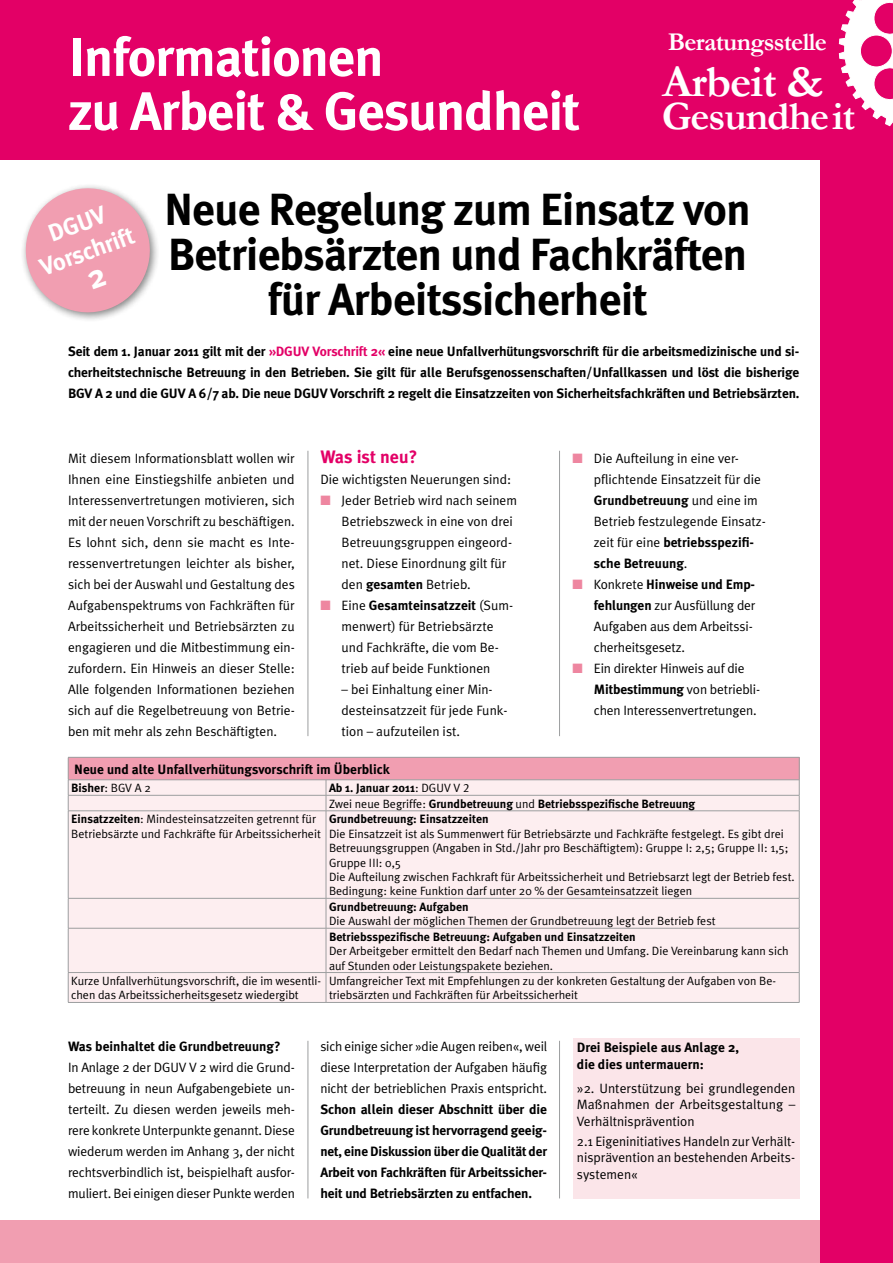
<style>
.page{position:relative;width:893px;height:1263px;background:#fff}
.page>*{position:absolute;margin:0;border:0;box-sizing:border-box;transform-origin:0 0}
.t1{font:700 54px/54px "Meta Plus";letter-spacing:-.02em;color:#fff}
.t2{font:700 45.3px "Garamond";letter-spacing:-.02em;color:#fff}
.t3{font:700 45px/45px "Meta Pro";letter-spacing:-.025em;color:#000;text-align:center}
.t4{font:700 40.65px "Garamond";letter-spacing:-.025em;color:#fff}
.t5{font:700 25.8px "Garamond";letter-spacing:-.025em;color:#fff}
.t6{font:700 24.3px/29.2px "Meta Pro";color:#fff;text-align:center}
.t7{font:700 18px "Meta Plus";color:#e30066}
.t8{font:13.5px/21px "Meta Plus Normal";color:#000}
.t9{font:700 13.5px/21px "Meta Plus";color:#000;text-align:justify}
.t10{font:12px/14.4px "Meta Plus Normal";color:#000}
.t11{font:700 12px/15.5px "Meta Plus";color:#000}
.s1{font-size:47.7px}
.s2{color:#e30066}
.s3{color:#ee86a0}
.s4{font-family:"Meta Plus";font-weight:700}
.s5{font-family:"Meta Plus Normal";font-weight:400}
.s6{font-family:"Meta Plus Normal Caps";font-weight:400}
</style>
<div class="page">
<div style="left:0;top:1220px;width:893px;height:43px;background:#f19eb1"></div>
<div style="left:0;top:0;width:893px;height:159px;background:#e30066"></div>
<div style="left:820px;top:0;width:73px;height:1263px;background:#e30066"></div>
<svg style="left:839px;top:0;width:54px;height:127px"></svg>
<hr style="left:308px;top:451px;width:1px;height:285px;background:#9c9e9f">
<hr style="left:559px;top:451px;width:1px;height:285px;background:#9c9e9f">
<hr style="left:308px;top:1041px;width:1px;height:157px;background:#9c9e9f">
<hr style="left:559px;top:1041px;width:1px;height:157px;background:#9c9e9f">
<div style="left:68px;top:757px;width:731px;height:23px;background:#f19eb1"></div>
<div style="left:69px;top:780px;width:730px;height:222px;background:#fdeef0"></div>
<hr style="left:68px;top:795px;width:258px;height:1px;background:#9c9e9f">
<hr style="left:326px;top:795px;width:473px;height:1px;background:#9c9e9f">
<svg style="left:326px;top:780px;width:1px;height:30px"></svg>
<hr style="left:68px;top:810px;width:258px;height:1px;background:#9c9e9f">
<hr style="left:68px;top:811px;width:1px;height:87px;background:#9c9e9f">
<hr style="left:326px;top:810px;width:473px;height:1px;background:#9c9e9f">
<hr style="left:326px;top:811px;width:1px;height:87px;background:#9c9e9f">
<hr style="left:799px;top:811px;width:1px;height:87px;background:#9c9e9f">
<hr style="left:68px;top:898px;width:258px;height:1px;background:#9c9e9f">
<hr style="left:68px;top:898px;width:1px;height:30px;background:#9c9e9f">
<hr style="left:326px;top:898px;width:473px;height:1px;background:#9c9e9f">
<hr style="left:326px;top:898px;width:1px;height:30px;background:#9c9e9f">
<hr style="left:799px;top:898px;width:1px;height:30px;background:#9c9e9f">
<hr style="left:68px;top:928px;width:258px;height:1px;background:#9c9e9f">
<hr style="left:68px;top:928px;width:1px;height:44px;background:#9c9e9f">
<hr style="left:326px;top:928px;width:473px;height:1px;background:#9c9e9f">
<hr style="left:326px;top:928px;width:1px;height:44px;background:#9c9e9f">
<hr style="left:799px;top:928px;width:1px;height:44px;background:#9c9e9f">
<hr style="left:68px;top:972px;width:258px;height:1px;background:#9c9e9f">
<svg style="left:68px;top:973px;width:1px;height:29px"></svg>
<hr style="left:326px;top:972px;width:473px;height:1px;background:#9c9e9f">
<svg style="left:326px;top:973px;width:1px;height:29px"></svg>
<svg style="left:799px;top:973px;width:1px;height:29px"></svg>
<hr style="left:68px;top:1002px;width:258px;height:1px;background:#9c9e9f">
<hr style="left:326px;top:1002px;width:473px;height:1px;background:#9c9e9f">
<hr style="left:68px;top:757px;width:258px;height:1px;background:#9c9e9f">
<svg style="left:68px;top:757px;width:1px;height:54px"></svg>
<hr style="left:326px;top:757px;width:473px;height:1px;background:#9c9e9f">
<svg style="left:799px;top:757px;width:1px;height:54px"></svg>
<hr style="left:68px;top:779px;width:258px;height:1px;background:#9c9e9f">
<hr style="left:326px;top:779px;width:473px;height:1px;background:#9c9e9f">
<div style="left:573px;top:1037px;width:226px;height:161px;background:#fbe5e9"></div>
<svg style="left:23px;top:185px;width:135px;height:135px"></svg>
<h1 class="t1" style="left:68px;top:30px;width:514px">Informationen<br>zu Arbeit &amp; Gesundheit</h1>
<h3 class="t5" style="left:668px;top:24px;width:161px">Beratungsstelle</h3>
<h2 class="t2" style="left:662px;top:51px;width:163px">Arbeit <span class="s1">&amp;</span></h2>
<h3 class="t4" style="left:662px;top:88px;width:195px">Gesundheit</h3>
<h3 class="t6" style="left:26px;top:227px;width:100px;rotate:-20deg">DGUV<br>Vorschrift</h3>
<h3 class="t3" style="left:165px;top:188px;width:588px">Neue Regelung zum Einsatz von<br>Betriebsärzten und Fachkräften für Arbeitssicherheit</h3>
<p class="t9" style="left:68px;top:341px;width:733px">Seit dem 1. Januar 2011 gilt mit der <span class="s2">»DGUV Vorschrift 2«</span> eine neue Unfallverhütungsvorschrift für die arbeitsmedizinische und si&shy;cherheitstechnische Betreuung in den Betrieben. Sie gilt für alle Berufsgenossenschaften/Unfallkassen und löst die bisherige BGV A 2 und die GUV A 6/7 ab. Die neue DGUV Vorschrift 2 regelt die Einsatzzeiten von Sicherheitsfachkräften und Betriebsärzten.</p>
<h3 class="t7" style="left:320px;top:446px;width:99px">Was ist neu?</h3>
<p class="t8" style="left:320px;top:469px;width:192px">Die wichtigsten Neuerungen sind:</p>
<p class="t8" style="left:342px;top:490px;width:177px;text-indent:-21px"><span class="s3">■</span> Jeder Betrieb wird nach seinem<br>Betriebszweck in eine von drei<br>Betreuungsgruppen eingeord&shy;net. Diese Einordnung gilt für den <span class="s4">gesamten</span> Betrieb.</p>
<p class="t9" style="left:320px;top:595px;width:194px"><span class="s3">■</span> <span class="s5">Eine</span> Gesamteinsatzzeit <span class="s5">(Sum-</span></p>
<p class="t8" style="left:342px;top:616px;width:159px">menwert) für Betriebsärzte und Fachkräfte, die vom Be&shy;trieb auf beide Funktionen</p>
<p class="t8" style="left:342px;top:679px;width:167px">– bei Einhaltung einer Min&shy;desteinsatzzeit für jede Funk&shy;tion – aufzuteilen ist.</p>
<p class="t8" style="left:68px;top:448px;width:228px;text-align:justify">Mit diesem Informationsblatt wollen wir Ihnen eine Einstiegshilfe anbieten und Interessenvertretungen motivieren, sich mit der neuen Vorschrift zu beschäftigen.<br>Es lohnt sich, denn sie macht es Inte&shy;ressenvertretungen leichter als bisher, sich bei der Auswahl und Gestaltung des Aufgabenspektrums von Fachkräften für Arbeitssicherheit und Betriebsärzten zu engagieren und die Mitbestimmung ein&shy;zufordern. Ein Hinweis an dieser Stelle:<br>Alle folgenden Informationen beziehen sich auf die Regelbetreuung von Betrie&shy;ben mit mehr als zehn Beschäftigten.</p>
<p class="t9" style="left:74px;top:758px;width:317px">Neue und alte Unfallverhütungsvorschrift im Überblick</p>
<p class="t11" style="left:71px;top:780px;width:81px">Bisher<span class="s5">: BGV A 2</span></p>
<p class="t11" style="left:329px;top:780px;width:368px">Ab 1. Januar 2011<span class="s5">: DGUV V</span> <span class="s6">2<br></span><span class="s5">Zwei neue Begriffe:</span> Grundbetreuung <span class="s5">und</span> Betriebsspezifische Betreuung</p>
<p class="t10" style="left:71px;top:812px;width:251px"><span class="s4">Einsatzzeiten</span>: Mindesteinsatzzeiten getrennt für<br>Betriebsärzte und Fachkräfte für Arbeitssicherheit</p>
<p class="t11" style="left:329px;top:811px;width:161px">Grundbetreuung: Einsatzzeiten</p>
<p class="t8" style="left:594px;top:448px;width:169px;text-indent:-21px"><span class="s3">■</span> Die Aufteilung in eine ver&shy;pflichtende Einsatzzeit für die</p>
<p class="t9" style="left:594px;top:490px;width:165px">Grundbetreuung <span class="s5">und eine im</span></p>
<p class="t8" style="left:594px;top:511px;width:173px">Betrieb festzulegende Einsatz-</p>
<p class="t9" style="left:594px;top:532px;width:162px"><span class="s5">zeit für eine</span> betriebsspezifi&shy;sche Betreuung<span class="s5">.</span></p>
<p class="t9" style="left:573px;top:574px;width:184px"><span class="s3">■</span> <span class="s5">Konkrete</span> Hinweise und Emp-</p>
<p class="t8" style="left:594px;top:595px;width:163px"><span class="s4">fehlungen</span> zur Ausfüllung der<br>Aufgaben aus dem Arbeitssi&shy;cherheitsgesetz.</p>
<p class="t8" style="left:573px;top:658px;width:174px"><span class="s3">■</span> Ein direkter Hinweis auf die</p>
<p class="t9" style="left:594px;top:679px;width:168px">Mitbestimmung <span class="s5">von betriebli-</span></p>
<p class="t8" style="left:594px;top:700px;width:164px">chen Interessenvertretungen.</p>
<p class="t10" style="left:329px;top:826px;width:467px">Die Einsatzzeit ist als Summenwert für Betriebsärzte und Fachkräfte festgelegt. Es gibt drei Betreuungsgruppen (Angaben in Std./Jahr pro Beschäftigtem): Gruppe I: 2,5; Gruppe II: 1,5; Gruppe III: 0,5<br>Die Aufteilung zwischen Fachkraft für Arbeitssicherheit und Betriebsarzt legt der Betrieb fest.<br>Bedingung: keine Funktion darf unter 20 % der Gesamteinsatzzeit liegen</p>
<p class="t11" style="left:329px;top:899px;width:141px">Grundbetreuung: Aufgaben</p>
<p class="t10" style="left:329px;top:914px;width:388px">Die Auswahl der möglichen Themen der Grundbetreuung legt der Betrieb fest</p>
<p class="t11" style="left:329px;top:929px;width:308px">Betriebsspezifische Betreuung: Aufgaben und Einsatzzeiten</p>
<p class="t10" style="left:329px;top:944px;width:461px">Der Arbeitgeber ermittelt den Bedarf nach Themen und Umfang. Die Vereinbarung kann sich auf Stunden oder Leistungspakete beziehen.</p>
<p class="t10" style="left:71px;top:973px;width:251px">Kurze Unfallverhütungsvorschrift, die im wesentli&shy;chen das Arbeitssicherheitsgesetz wiedergibt</p>
<p class="t10" style="left:329px;top:973px;width:449px">Umfangreicher Text mit Empfehlungen zu der konkreten Gestaltung der Aufgaben von Be&shy;triebsärzten und Fachkräften für Arbeitssicherheit</p>
<p class="t9" style="left:68px;top:1036px;width:214px">Was beinhaltet die Grundbetreuung?</p>
<p class="t8" style="left:68px;top:1057px;width:228px;text-align:justify">In Anlage 2 der DGUV V 2 wird die Grund&shy;betreuung in neun Aufgabengebiete un&shy;terteilt. Zu diesen werden jeweils meh&shy;rere konkrete Unterpunkte genannt. Diese wiederum werden im Anhang 3, der nicht rechtsverbindlich ist, beispielhaft ausfor&shy;muliert. Bei einigen dieser Punkte werden</p>
<p class="t8" style="left:320px;top:1036px;width:228px;text-align:justify">sich einige sicher »die Augen reiben«, weil diese Interpretation der Aufgaben häufig nicht der betrieblichen Praxis entspricht.</p>
<p class="t9" style="left:320px;top:1099px;width:228px">Schon allein dieser Abschnitt über die Grundbetreuung ist hervorragend geeig&shy;net, eine Diskussion über die Qualität der Arbeit von Fachkräften für Arbeitssicher&shy;heit und Betriebsärzten zu entfachen.</p>
<p class="t9" style="left:577px;top:1039px;width:164px;line-height:16.2px">Drei Beispiele aus Anlage 2, die dies untermauern:</p>
<p class="t8" style="left:577px;top:1080px;width:220px;line-height:16.2px;text-align:justify">»2. Unterstützung bei grundlegenden Maßnahmen der Arbeitsgestaltung – Verhältnisprävention</p>
<p class="t8" style="left:577px;top:1133px;width:220px;line-height:16.2px;text-align:justify">2.1 Eigeninitiatives Handeln zur Verhält&shy;nisprävention an bestehenden Arbeits&shy;systemen«</p>
</div>
